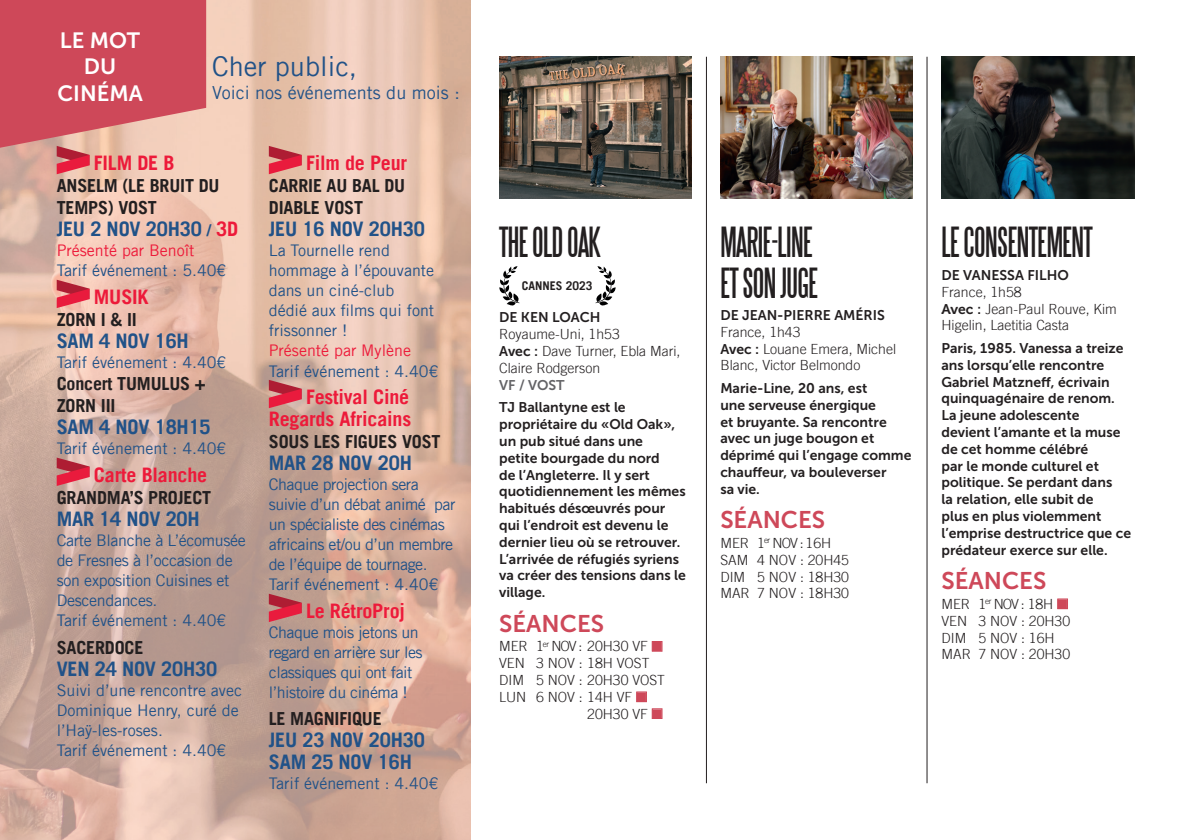
<style>
.page{position:relative;width:1191px;height:840px;background:#fff}
.page>*{position:absolute;margin:0;border:0;box-sizing:border-box;transform-origin:0 0}
.t1{font:38px/40px "Steelfish";letter-spacing:-.015em;color:#231f20}
.t2{font:27.2px "Trade Gothic LT";color:#215288}
.t3{font:24px "Museo Sans 700";color:#ce4859}
.t4{font:22px/26.4px "Museo Sans 700";color:#fff;text-align:center}
.t5{font:700 20px/22px "Trade Gothic LT";letter-spacing:-.01em;color:#215288}
.t6{font:700 20px/22px "Trade Gothic LT";letter-spacing:-.01em;color:#ed1a3a;text-align:right}
.t7{font:700 18px/22px "Trade Gothic LT";letter-spacing:-.01em;color:#231f20}
.t8{font:18px "Trade Gothic LT";color:#215288}
.t9{font:16px/20px "Trade Gothic LT";letter-spacing:-.02em;color:#215288}
.t10{font:16px/20px "Trade Gothic LT";color:#215288}
.t11{font:16px "Trade Gothic LT";color:#ed1a3a}
.t12{font:14px/16.8px "Museo Sans 700";color:#231f20}
.t13{font:300 14px/16.8px "Trade Gothic LT";color:#231f20}
.t14{font:14px "Museo Sans 700";color:#636366}
.t15{font:700 12px "Trade Gothic LT";color:#231f20}
.s1{font-family:"Trade Gothic LT Bold Two";font-weight:400;font-size:16px}
.s2{color:#ed1a3a}
.s3{font-family:"Museo Sans 700";font-weight:400}
.s4{color:#ce4859}
.s5{font-family:"Museo 700";font-weight:400}
</style>
<div class="page">
<img style="left:0;top:0;width:471px;height:839px">
<svg style="left:57px;top:279px;width:32px;height:29px"></svg>
<svg style="left:57px;top:457px;width:32px;height:28px"></svg>
<svg style="left:269px;top:146px;width:33px;height:28px"></svg>
<svg style="left:269px;top:379px;width:33px;height:29px"></svg>
<svg style="left:269px;top:593px;width:33px;height:28px"></svg>
<svg style="left:595px;top:266px;width:21px;height:39px"></svg>
<svg style="left:499px;top:266px;width:20px;height:39px"></svg>
<hr style="left:706px;top:57px;width:1px;height:725px;background:#231f20">
<hr style="left:926px;top:57px;width:1px;height:725px;background:#231f20">
<img style="left:499px;top:57px;width:193px;height:141px">
<img style="left:720px;top:57px;width:193px;height:141px">
<img style="left:941px;top:57px;width:193px;height:141px">
<svg style="left:0;top:0;width:206px;height:174px"></svg>
<h3 class="t4" style="left:57px;top:27px;width:87px">LE MOT<br>DU<br>CINÉMA</h3>
<h2 class="t2" style="left:212px;top:50px;width:147px">Cher public,</h2>
<p class="t8" style="left:212px;top:82px;width:249px">Voici nos événements du mois :</p>
<h3 class="t6" style="left:94px;top:152px;width:82px">FILM DE B</h3>
<p class="t7" style="left:57px;top:174px;width:164px">ANSELM (LE BRUIT DU<br>TEMPS) VOST</p>
<h3 class="t5" style="left:57px;top:218px;width:183px">JEU 2 NOV 20H30 <span class="s1">/</span> <span class="s2">3D</span></h3>
<p class="t11" style="left:57px;top:241px;width:139px">Présenté par Benoît</p>
<p class="t10" style="left:57px;top:260px;width:171px">Tarif événement : 5.40€</p>
<h3 class="t6" style="left:94px;top:285px;width:56px">MUSIK</h3>
<p class="t7" style="left:57px;top:308px;width:82px">ZORN I &amp; II</p>
<h3 class="t5" style="left:57px;top:329px;width:134px">SAM 4 NOV 16H</h3>
<p class="t10" style="left:57px;top:352px;width:171px">Tarif événement : 4.40€</p>
<p class="t7" style="left:57px;top:372px;width:150px">Concert TUMULUS +<br>ZORN III</p>
<h3 class="t5" style="left:57px;top:415px;width:155px">SAM 4 NOV 18H15</h3>
<p class="t10" style="left:57px;top:438px;width:171px">Tarif événement : 4.40€</p>
<h3 class="t6" style="left:94px;top:463px;width:115px">Carte Blanche</h3>
<p class="t7" style="left:57px;top:486px;width:156px">GRANDMA’S PROJECT</p>
<h3 class="t5" style="left:57px;top:507px;width:145px">MAR 14 NOV 20H</h3>
<p class="t9" style="left:57px;top:530px;width:191px">Carte Blanche à L’écomusée de Fresnes à l’occasion de son exposition Cuisines et<br>Descendances.<br>Tarif événement : 4.40€</p>
<p class="t7" style="left:57px;top:635px;width:88px">SACERDOCE</p>
<h3 class="t5" style="left:57px;top:657px;width:162px">VEN 24 NOV 20H30</h3>
<p class="t10" style="left:57px;top:679px;width:187px">Suivi d’une rencontre avec<br>Dominique Henry, curé de l’Haÿ-les-roses.<br>Tarif événement : 4.40€</p>
<h3 class="t6" style="left:306px;top:152px;width:103px">Film de Peur</h3>
<p class="t7" style="left:269px;top:174px;width:138px">CARRIE AU BAL DU<br>DIABLE VOST</p>
<h3 class="t5" style="left:269px;top:218px;width:157px">JEU 16 NOV 20H30</h3>
<p class="t10" style="left:269px;top:240px;width:167px">La Tournelle rend hommage à l’épouvante dans un ciné-club dédié aux films qui font frissonner !</p>
<p class="t11" style="left:269px;top:341px;width:144px">Présenté par Mylène</p>
<p class="t10" style="left:269px;top:360px;width:171px">Tarif événement : 4.40€</p>
<h3 class="t6" style="left:269px;top:385px;width:144px">Festival Ciné<br>Regards Africains</h3>
<p class="t7" style="left:269px;top:430px;width:173px">SOUS LES FIGUES VOST</p>
<h3 class="t5" style="left:269px;top:451px;width:145px">MAR 28 NOV 20H</h3>
<p class="t9" style="left:269px;top:474px;width:188px">Chaque projection sera suivie d’un débat animé par un spécialiste des cinémas africains et/ou d’un membre de l’équipe de tournage.<br>Tarif événement : 4.40€</p>
<h3 class="t6" style="left:306px;top:599px;width:100px">Le RétroProj</h3>
<p class="t9" style="left:269px;top:622px;width:155px">Chaque mois jetons un regard en arrière sur les classiques qui ont fait l’histoire du cinéma !</p>
<p class="t7" style="left:269px;top:706px;width:114px">LE MAGNIFIQUE</p>
<h3 class="t5" style="left:269px;top:728px;width:157px">JEU 23 NOV 20H30<br>SAM 25 NOV 16H</h3>
<p class="t10" style="left:269px;top:772px;width:171px">Tarif événement : 4.40€</p>
<h1 class="t1" style="left:499px;top:223px;width:103px">THE OLD OAK</h1>
<p class="t15" style="left:521px;top:278px;width:72px">CANNES 2023</p>
<p class="t12" style="left:499px;top:309px;width:103px">DE KEN LOACH</p>
<p class="t13" style="left:499px;top:325px;width:183px">Royaume-Uni, 1h53<br><span class="s3">Avec :</span> Dave Turner, Ebla Mari,<br>Claire Rodgerson</p>
<p class="t14" style="left:499px;top:377px;width:67px">VF / VOST</p>
<p class="t12" style="left:499px;top:399px;width:188px">TJ Ballantyne est le propriétaire du «Old Oak», un pub situé dans une<br>petite bourgade du nord<br>de l’Angleterre. Il y sert quotidiennement les mêmes habitués désœuvrés pour qui l’endroit est devenu le dernier lieu où se retrouver.<br>L’arrivée de réfugiés syriens va créer des tensions dans le village.</p>
<h3 class="t3" style="left:499px;top:609px;width:106px">SÉANCES</h3>
<p class="t13" style="left:499px;top:637px;width:165px">MER 1<sup>er</sup> NOV : 20H30 VF <span class="s4">■</span></p>
<p class="t13" style="left:499px;top:654px;width:152px">VEN 3 NOV : 18H VOST</p>
<p class="t13" style="left:499px;top:671px;width:167px">DIM 5 NOV : 20H30 VOST</p>
<p class="t13" style="left:499px;top:688px;width:149px">LUN 6 NOV : 14H VF <span class="s4">■</span></p>
<p class="t13" style="left:587px;top:704px;width:77px">20H30 VF <span class="s4">■</span></p>
<h1 class="t1" style="left:720px;top:223px;width:99px">MARIE-LINE<br>ET SON JUGE</h1>
<p class="t12" style="left:720px;top:306px;width:166px">DE JEAN-PIERRE AMÉRIS</p>
<p class="t13" style="left:720px;top:323px;width:177px">France, 1h43<br><span class="s3">Avec :</span> Louane Emera, Michel<br>Blanc, Victor Belmondo</p>
<p class="t12" style="left:720px;top:379px;width:193px">Marie-Line, 20 ans, est<br>une serveuse énergique<br>et bruyante. Sa rencontre avec un juge bougon et déprimé qui l’engage comme chauffeur, va bouleverser<br>sa vie.</p>
<h3 class="t3" style="left:720px;top:506px;width:106px">SÉANCES</h3>
<p class="t13" style="left:720px;top:534px;width:130px">MER 1<sup>er</sup> NOV : 16H<br>SAM 4 NOV : 20H45<br>DIM 5 NOV : 18H30<br>MAR 7 NOV : 18H30</p>
<h1 class="t1" style="left:941px;top:223px;width:153px">LE CONSENTEMENT</h1>
<p class="t12" style="left:941px;top:266px;width:129px">DE VANESSA FILHO</p>
<p class="t13" style="left:941px;top:283px;width:177px">France, 1h58<br><span class="s5">Avec :</span> Jean-Paul Rouve, Kim<br>Higelin, Laetitia Casta</p>
<p class="t12" style="left:941px;top:339px;width:191px">Paris, 1985. Vanessa a treize ans lorsqu’elle rencontre<br>Gabriel Matzneff, écrivain quinquagénaire de renom.<br>La jeune adolescente devient l’amante et la muse de cet homme célébré<br>par le monde culturel et politique. Se perdant dans<br>la relation, elle subit de<br>plus en plus violemment l’emprise destructrice que ce prédateur exerce sur elle.</p>
<h3 class="t3" style="left:941px;top:567px;width:106px">SÉANCES</h3>
<p class="t13" style="left:941px;top:595px;width:130px">MER 1<sup>er</sup> NOV : 18H <span class="s4">■<br></span>VEN 3 NOV : 20H30<br>DIM 5 NOV : 16H<br>MAR 7 NOV : 20H30</p>
</div>
